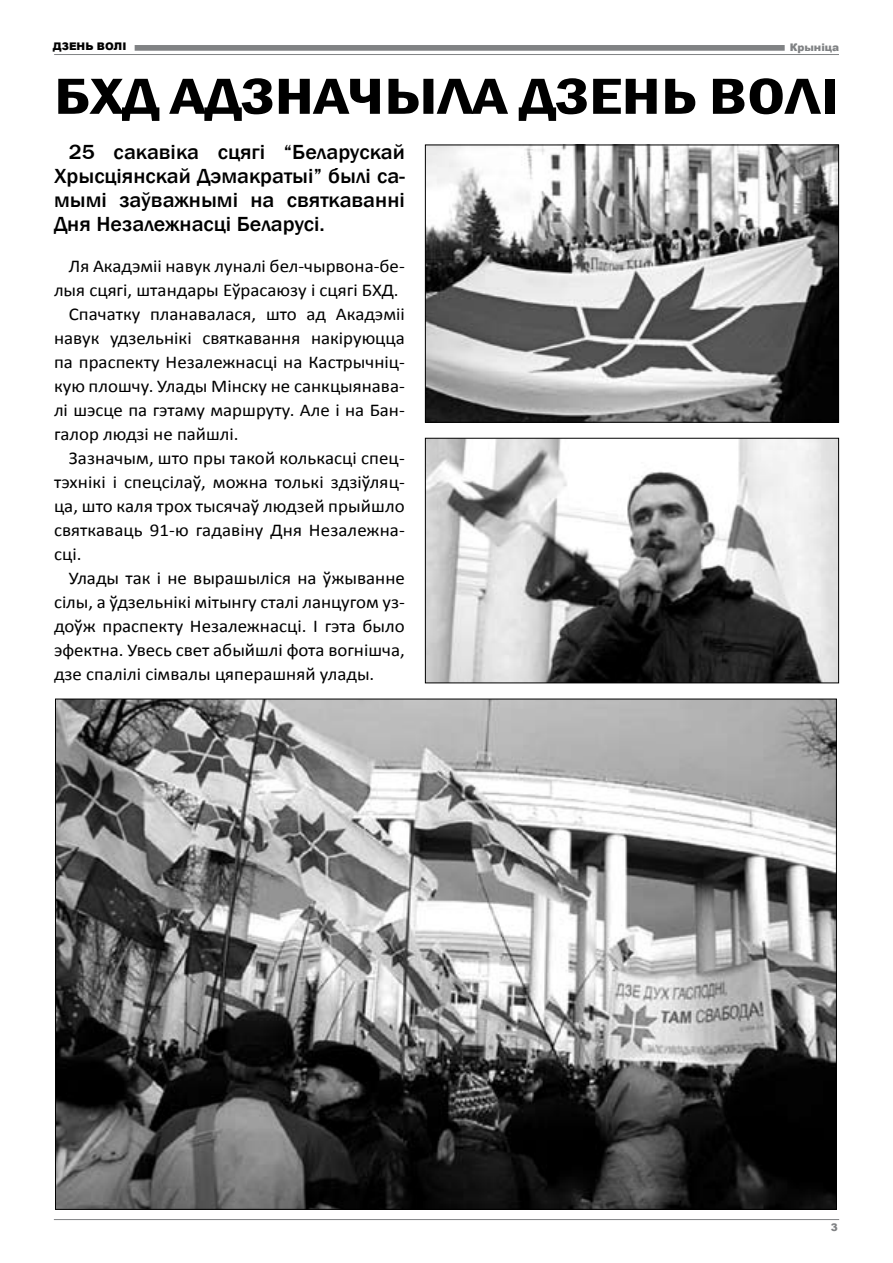
<style>
.page{position:relative;width:893px;height:1263px;background:#fff}
.page>*{position:absolute;margin:0;border:0;box-sizing:border-box;transform-origin:0 0}
.t1{font:600 condensed 52.5px "Franklin Gothic";color:#000;scale:1.3 1}
.t2{font:500 21px/24px "Franklin Gothic";color:#000;text-align:justify;scale:1.05 1}
.t3{font:18px "Calibri";color:#000;scale:1.05 1}
.t4{font:900 10.5px "Arial";color:#000}
.t5{font:900 10.5px "Arial";color:#808284}
</style>
<div class="page">
<hr style="left:54px;top:54px;width:785px;height:1px;background:#808284">
<hr style="left:54px;top:1219px;width:785px;height:1px;background:#808284">
<div style="left:135px;top:45px;width:650px;height:6px;background:#808284"></div>
<img style="left:427px;top:147px;width:410px;height:274px">
<div style="left:425px;top:145px;width:414px;height:278px;border:1px solid #000"></div>
<img style="left:57px;top:701px;width:778px;height:507px">
<img style="left:427px;top:440px;width:410px;height:241px">
<div style="left:425px;top:438px;width:414px;height:245px;border:1px solid #000"></div>
<p class="t4" style="left:53px;top:39px;width:75px">ДЗЕНЬ ВОЛІ</p>
<h1 class="t1" style="left:54px;top:61px;width:605px">БХД АДЗНАЧЫЛА ДЗЕНЬ ВОЛІ</h1>
<p class="t2" style="left:54px;top:140px;width:336px;text-indent:15px">25 сакавіка сцягі “Беларускай Хрысціянскай Дэмакратыі” былі са&shy;мымі заўважнымі на святкаванні Дня Незалежнасці Беларусі.</p>
<p class="t3" style="left:69px;top:255px;width:321px">Ля Акадэміі навук луналі бел-чырвона-бе-</p>
<p class="t3" style="left:54px;top:279px;width:330px">лыя сцягі, штандары Еўрасаюзу і сцягі БХД.</p>
<p class="t3" style="left:69px;top:303px;width:321px">Спачатку планавалася, што ад Акадэміі</p>
<p class="t3" style="left:54px;top:327px;width:336px">навук удзельнікі святкавання накіруюцца</p>
<p class="t3" style="left:54px;top:351px;width:336px">па праспекту Незалежнасці на Кастрычніц-</p>
<p class="t3" style="left:54px;top:375px;width:336px">кую плошчу. Улады Мінску не санкцыянава-</p>
<p class="t3" style="left:54px;top:399px;width:336px">лі шэсце па гэтаму маршруту. Але і на Бан-</p>
<p class="t3" style="left:54px;top:423px;width:177px">галор людзі не пайшлі.</p>
<p class="t3" style="left:69px;top:447px;width:321px">Зазначым, што пры такой колькасці спец-</p>
<p class="t3" style="left:54px;top:471px;width:336px">тэхнікі і спецсілаў, можна толькі здзіўляц-</p>
<p class="t3" style="left:54px;top:495px;width:336px">ца, што каля трох тысячаў людзей прыйшло</p>
<p class="t3" style="left:54px;top:519px;width:336px">святкаваць 91-ю гадавіну Дня Незалежна-</p>
<p class="t3" style="left:54px;top:543px;width:28px">сці.</p>
<p class="t3" style="left:69px;top:567px;width:321px">Улады так і не вырашыліся на ўжыванне</p>
<p class="t3" style="left:54px;top:591px;width:336px">сілы, а ўдзельнікі мітынгу сталі ланцугом уз-</p>
<p class="t3" style="left:54px;top:615px;width:336px">доўж праспекту Незалежнасці. І гэта было</p>
<p class="t3" style="left:54px;top:639px;width:336px">эфектна. Увесь свет абыйшлі фота вогнішча,</p>
<p class="t3" style="left:54px;top:663px;width:307px">дзе спалілі сімвалы цяперашняй улады.</p>
<p class="t5" style="left:790px;top:39px;width:51px">Крыніца</p>
</div>
